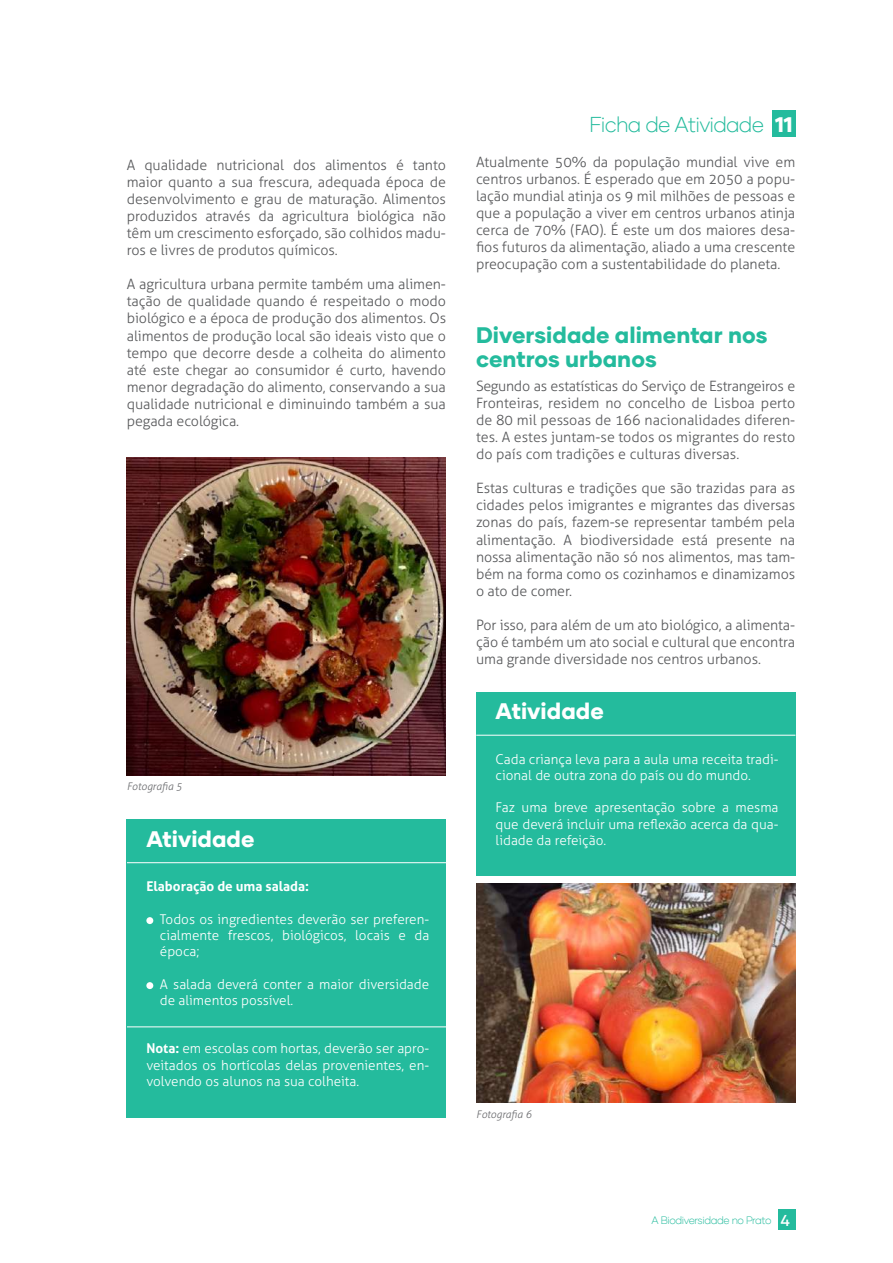
<style>
.page{position:relative;width:893px;height:1263px;background:#fff}
.page>*{position:absolute;margin:0;border:0;box-sizing:border-box;transform-origin:0 0}
.t1{font:800 22.5px/24px "Gilmer";color:#24bb9d}
.t2{font:800 22.5px "Gilmer";color:#fff}
.t3{font:300 21px "Gilmer";letter-spacing:-.035em;color:#24bb9d}
.t4{font:300 14.25px/17.1px "Aller";letter-spacing:-.005em;color:#57585a;text-align:justify}
.t5{font:300 13.5px/16.2px "Aller";color:#fff;text-align:justify}
.t6{font:700 13.5px "Aller";color:#fff}
.t7{font:300 10.5px "Gilmer";letter-spacing:-.035em;color:#24bb9d}
.t8{font:italic 300 10.5px "Aller";color:#6c6d70}
.s1{font-weight:700}
.s2{font-weight:800;color:#fff}
.s3{font-weight:500;font-size:15.75px;color:#fff}
</style>
<div class="page">
<img style="left:127px;top:457px;width:319px;height:318px">
<img style="left:476px;top:883px;width:319px;height:219px">
<div style="left:127px;top:820px;width:319px;height:298px;background:#24bb9d"></div>
<hr style="left:127px;top:862px;width:319px;height:1px;background:#fff">
<hr style="left:127px;top:1026px;width:319px;height:1px;background:#fff">
<div style="left:146px;top:917px;width:7px;height:7px;background:#fff;border-radius:50%"></div>
<div style="left:146px;top:982px;width:7px;height:7px;background:#fff;border-radius:50%"></div>
<div style="left:476px;top:692px;width:319px;height:184px;background:#24bb9d"></div>
<hr style="left:476px;top:735px;width:319px;height:1px;background:#fff">
<div style="left:778px;top:1209px;width:17px;height:21px;background:#24bb9d"></div>
<div style="left:772px;top:110px;width:23px;height:26px;background:#24bb9d"></div>
<p class="t4" style="left:127px;top:156px;width:321px">A qualidade nutricional dos alimentos é tanto maior quanto a sua frescura, adequada época de desenvolvimento e grau de maturação. Alimentos produzidos através da agricultura biológica não têm um crescimento esforçado, são colhidos madu&shy;ros e livres de produtos químicos.</p>
<p class="t4" style="left:127px;top:276px;width:321px">A agricultura urbana permite também uma alimen&shy;tação de qualidade quando é respeitado o modo biológico e a época de produção dos alimentos. Os alimentos de produção local são ideais visto que o tempo que decorre desde a colheita do alimento até este chegar ao consumidor é curto, havendo menor degradação do alimento, conservando a sua qualidade nutricional e diminuindo também a sua pegada ecológica.</p>
<p class="t8" style="left:127px;top:780px;width:57px">Fotografia 5</p>
<h1 class="t2" style="left:146px;top:825px;width:110px">Atividade</h1>
<p class="t6" style="left:146px;top:878px;width:164px">Elaboração de uma salada:</p>
<p class="t5" style="left:160px;top:911px;width:271px">Todos os ingredientes deverão ser preferen&shy;cialmente frescos, biológicos, locais e da época;</p>
<p class="t5" style="left:160px;top:976px;width:271px">A salada deverá conter a maior diversidade de alimentos possível.</p>
<p class="t5" style="left:146px;top:1040px;width:284px"><span class="s1">Nota:</span> em escolas com hortas, deverão ser apro&shy;veitados os hortícolas delas provenientes, en&shy;volvendo os alunos na sua colheita.</p>
<h2 class="t3" style="left:590px;top:111px;width:205px">Ficha de Atividade <span class="s2">11</span></h2>
<p class="t4" style="left:476px;top:153px;width:321px">Atualmente 50% da população mundial vive em centros urbanos. É esperado que em 2050 a popu&shy;lação mundial atinja os 9 mil milhões de pessoas e que a população a viver em centros urbanos atinja cerca de 70% (FAO). É este um dos maiores desa&shy;fios futuros da alimentação, aliado a uma crescente preocupação com a sustentabilidade do planeta.</p>
<h1 class="t1" style="left:476px;top:323px;width:293px">Diversidade alimentar nos centros urbanos</h1>
<p class="t4" style="left:476px;top:377px;width:321px">Segundo as estatísticas do Serviço de Estrangeiros e Fronteiras, residem no concelho de Lisboa perto de 80 mil pessoas de 166 nacionalidades diferen&shy;tes. A estes juntam-se todos os migrantes do resto do país com tradições e culturas diversas.</p>
<p class="t4" style="left:476px;top:480px;width:321px">Estas culturas e tradições que são trazidas para as cidades pelos imigrantes e migrantes das diversas zonas do país, fazem-se representar também pela alimentação. A biodiversidade está presente na nossa alimentação não só nos alimentos, mas tam&shy;bém na forma como os cozinhamos e dinamizamos o ato de comer.</p>
<p class="t4" style="left:476px;top:616px;width:321px">Por isso, para além de um ato biológico, a alimenta&shy;ção é também um ato social e cultural que encontra uma grande diversidade nos centros urbanos.</p>
<h1 class="t2" style="left:496px;top:697px;width:110px">Atividade</h1>
<p class="t5" style="left:496px;top:751px;width:284px">Cada criança leva para a aula uma receita tradi&shy;cional de outra zona do país ou do mundo.</p>
<p class="t5" style="left:496px;top:799px;width:284px">Faz uma breve apresentação sobre a mesma que deverá incluir uma reflexão acerca da qua&shy;lidade da refeição.</p>
<p class="t8" style="left:476px;top:1108px;width:57px">Fotografia 6</p>
<p class="t7" style="left:651px;top:1213px;width:140px">A Biodiversidade no Prato <span class="s3">4</span></p>
</div>
